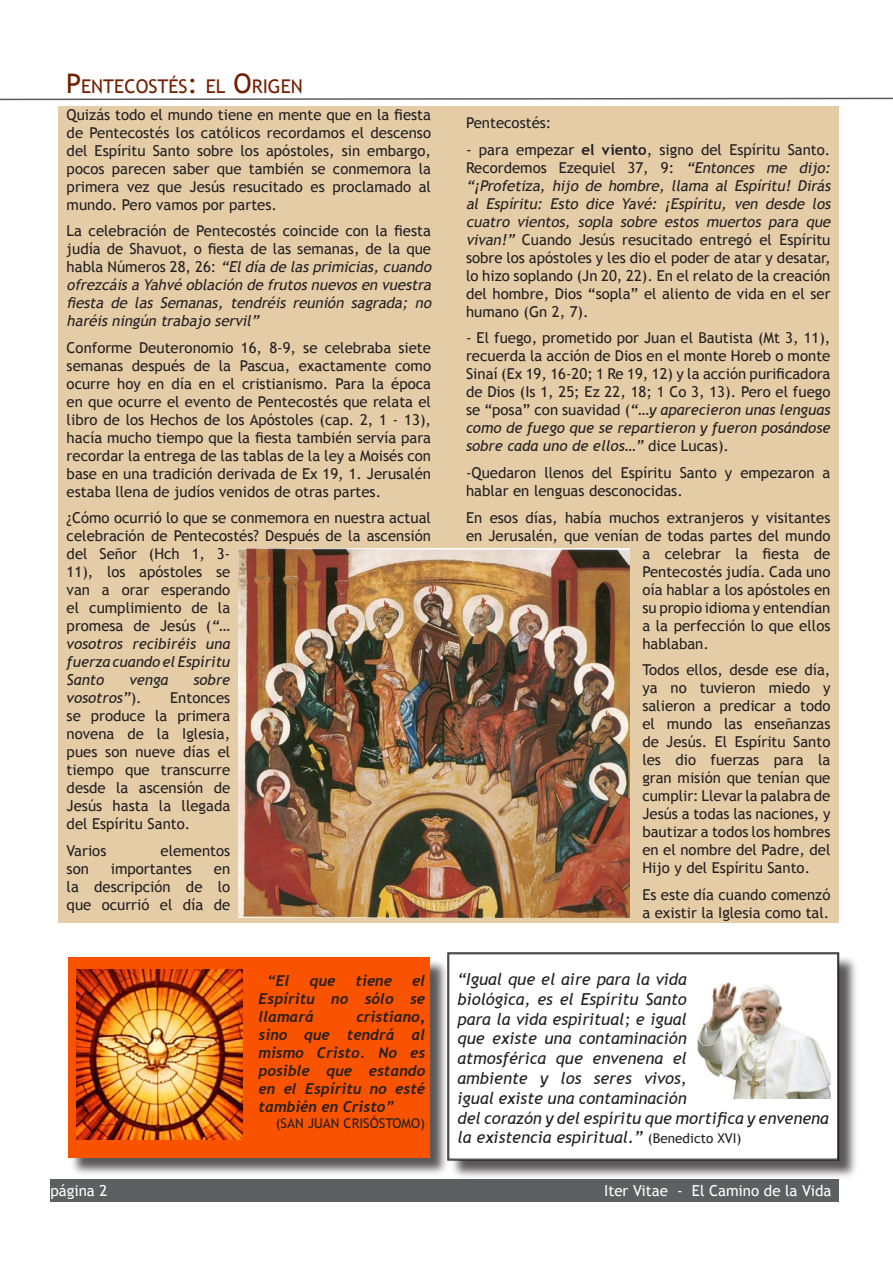
<style>
.page{position:relative;width:893px;height:1263px;background:#fff}
.page>*{position:absolute;margin:0;border:0;box-sizing:border-box;transform-origin:0 0}
.t1{font:18.9px "Trebuchet MS";color:#702000}
.t2{font:italic 16.5px/19.8px "Trebuchet MS";color:#231f20}
.t3{font:15.15px "Trebuchet MS";color:#fff}
.t4{font:15px/18px "Trebuchet MS";color:#231f20;text-align:justify}
.t5{font:italic 15px/18px "Trebuchet MS";color:#231f20}
.t6{font:italic 700 15px/18px "Trebuchet";color:#231f20;text-align:justify}
.t7{font:italic 15px "Trebuchet MS";color:#231f20}
.t8{font:13.5px "Trebuchet MS";color:#231f20}
.s1{font-size:27px}
.s2{font-style:normal}
.s3{font-style:italic}
.s4{font-weight:700}
.s5{font-style:normal;font-size:13.5px}
</style>
<div class="page">
<div style="left:50px;top:1179px;width:789px;height:23px;background:#5e5f61"></div>
<svg style="left:0;top:97px;width:893px;height:4px"></svg>
<div style="left:58px;top:106px;width:781px;height:817px;background:#e4cca7"></div>
<img style="left:239px;top:549px;width:390px;height:369px">
<div style="left:448px;top:953px;width:411px;height:227px;background:#231f20;opacity:.75"></div>
<svg style="left:447px;top:952px;width:392px;height:208px"></svg>
<div style="left:449px;top:953px;width:389px;height:206px;border:1px solid #231f20"></div>
<img style="left:695px;top:973px;width:135px;height:125px">
<div style="left:69px;top:957px;width:381px;height:221px;background:#231f20;opacity:.75"></div>
<div style="left:68px;top:957px;width:361px;height:201px;background:#fa5300"></div>
<img style="left:77px;top:969px;width:165px;height:170px">
<p class="t1" style="left:66px;top:75px;width:238px"><span class="s1">P</span>ENTECOSTÉS<span class="s1">:</span> EL <span class="s1">O</span>RIGEN</p>
<p class="t4" style="left:67px;top:105px;width:366px">Quizás todo el mundo tiene en mente que en la fiesta de Pentecostés los católicos recordamos el descenso del Espíritu Santo sobre los apóstoles, sin embargo, pocos parecen saber que también se conmemora la primera vez que Jesús resucitado es proclamado al mundo. Pero vamos por partes.</p>
<p class="t5" style="left:67px;top:222px;width:369px"><span class="s2">La celebración de Pentecostés coincide con la fiesta judía de Shavuot, o fiesta de las semanas, de la que h a b l a N ú m e r o s 2 8 , 2 6 :</span> “Eldía de lasprimicias,cuando ofrezcáisa Yahvé oblación de frutosnuevosen vuestra fiesta de las Semanas, tendréis reunión sagrada; no haréis ningún trabajo servil”</p>
<p class="t4" style="left:67px;top:338px;width:366px">Conforme Deuteronomio 16, 8-9, se celebraba siete semanas después de la Pascua, exactamente como ocurre hoy en día en el cristianismo. Para la época en que ocurre el evento de Pentecostés que relata el libro de los Hechos de los Apóstoles (cap. 2, 1 - 13), hacía mucho tiempo que la fiesta también servía para recordar la entrega de las tablas de la ley a Moisés con base en una tradición derivada de Ex 19, 1. Jerusalén estaba llena de judíos venidos de otras partes.</p>
<p class="t4" style="left:67px;top:509px;width:366px;text-align:left">¿Cómo ocurrió lo que se conmemora en nuestra actual celebración de Pentecostés? Después de la ascensión del Señor (Hch 1, 3-<br>11), los apóstoles se<br>van a orar esperando<br>el cumplimiento de la<br>promesa de Jesús (<span class="s3">“…<br>vosotros recibiréis una<br>fuerza cuando el Espíritu<br>Santo</span></p>
<p class="t7" style="left:129px;top:671px;width:40px">venga</p>
<p class="t7" style="left:194px;top:671px;width:38px">sobre</p>
<p class="t7" style="left:67px;top:689px;width:77px">vosotros”<span class="s2">).</span></p>
<p class="t4" style="left:67px;top:689px;width:165px;text-indent:104px">Entonces se produce la primera novena de la Iglesia, pues son nueve días el tiempo que transcurre desde la ascensión de Jesús hasta la llegada del Espíritu Santo.</p>
<p class="t4" style="left:67px;top:841px;width:41px">Varios</p>
<p class="t4" style="left:161px;top:841px;width:71px">elementos</p>
<p class="t4" style="left:67px;top:859px;width:24px">son</p>
<p class="t4" style="left:111px;top:859px;width:83px">importantes</p>
<p class="t4" style="left:67px;top:859px;width:165px;text-indent:147px">en la descripción de lo que ocurrió el día de</p>
<p class="t6" style="left:267px;top:972px;width:24px">“El</p>
<p class="t6" style="left:310px;top:972px;width:27px">que</p>
<p class="t6" style="left:355px;top:972px;width:38px">tiene</p>
<p class="t6" style="left:259px;top:972px;width:168px;text-indent:154px">el Espíritu no sólo se llamará</p>
<p class="t6" style="left:259px;top:1008px;width:168px;text-indent:98px">cristiano, sino que tendrá al mismo Cristo. No es posible que estando en el Espíritu no esté también en Cristo”</p>
<p class="t8" style="left:276px;top:1115px;width:151px">(SAN JUAN CRISÓSTOMO)</p>
<p class="t4" style="left:466px;top:114px;width:87px">Pentecostés:</p>
<p class="t4" style="left:466px;top:141px;width:369px;text-align:left">- para empezar <span class="s4">el viento</span>, signo del Espíritu Santo.<br>Recordemos Ezequiel 37, 9: <span class="s3">“Entonces me dijo: “¡Profetiza, hijo de hombre, llama al Espíritu! Dirás al Espíritu: Esto dice Yavé: ¡Espíritu, ven desde los cuatro vientos, sopla sobre estos muertos para que vivan!”</span> Cuando Jesús resucitado entregó el Espíritu sobre los apóstoles y les dio el poder de atar y desatar, lo hizo soplando (Jn 20, 22). En el relato de la creación del hombre, Dios “sopla” el aliento de vida en el ser humano (Gn 2, 7).</p>
<p class="t4" style="left:466px;top:329px;width:366px">- El fuego, prometido por Juan el Bautista (Mt 3, 11), recuerda la acción de Dios en el monte Horeb o monte Sinaí (Ex 19, 16-20; 1 Re 19, 12) y la acción purificadora de Dios (Is 1, 25; Ez 22, 18; 1 Co 3, 13). Pero el fuego se “posa” con suavidad (<span class="s3">“…y aparecieron unas lenguas como de fuego que se repartieron y fueron posándose sobre cada uno de ellos…”</span> dice Lucas).</p>
<p class="t4" style="left:466px;top:464px;width:366px">-Quedaron llenos del Espíritu Santo y empezaron a hablar en lenguas desconocidas.</p>
<p class="t4" style="left:466px;top:508px;width:366px">En esos días, había muchos extranjeros y visitantes</p>
<p class="t4" style="left:466px;top:526px;width:366px">en Jerusalén, que venían de todas partes del mundo</p>
<p class="t4" style="left:642px;top:544px;width:190px">a celebrar la fiesta de</p>
<p class="t4" style="left:642px;top:562px;width:190px">Pentecostés judía. Cada uno</p>
<p class="t4" style="left:642px;top:580px;width:190px">oía hablar a los apóstoles en</p>
<p class="t4" style="left:642px;top:598px;width:190px">su propio idioma y entendían</p>
<p class="t4" style="left:642px;top:616px;width:190px">a la perfección lo que ellos</p>
<p class="t4" style="left:642px;top:634px;width:68px">hablaban.</p>
<p class="t4" style="left:642px;top:661px;width:190px">Todos ellos, desde ese día, ya no tuvieron miedo y salieron a predicar a todo el mundo las enseñanzas de Jesús. El Espíritu Santo les dio fuerzas para la gran misión que tenían que cumplir: Llevar la palabra de Jesús a todas las naciones, y bautizar a todos los hombres en el nombre del Padre, del Hijo y del Espíritu Santo.</p>
<p class="t4" style="left:642px;top:885px;width:190px">Es este día cuando comenzó a existir la Iglesia como tal.</p>
<p class="t2" style="left:458px;top:969px;width:373px">“Igual que el aire para la vida<br>biológica, es el Espíritu Santo<br>para la vida espiritual; e igual<br>que existe una contaminación<br>atmosférica que envenena el<br>ambiente y los seres vivos,<br>igual existe una contaminación<br>del corazón y del espíritu que mortifica y envenena la existencia espiritual.” <span class="s5">(Benedicto XVI)</span></p>
<p class="t3" style="left:50px;top:1182px;width:58px">página 2</p>
<p class="t3" style="left:604px;top:1182px;width:229px">Iter Vitae - El Camino de la Vida</p>
</div>
